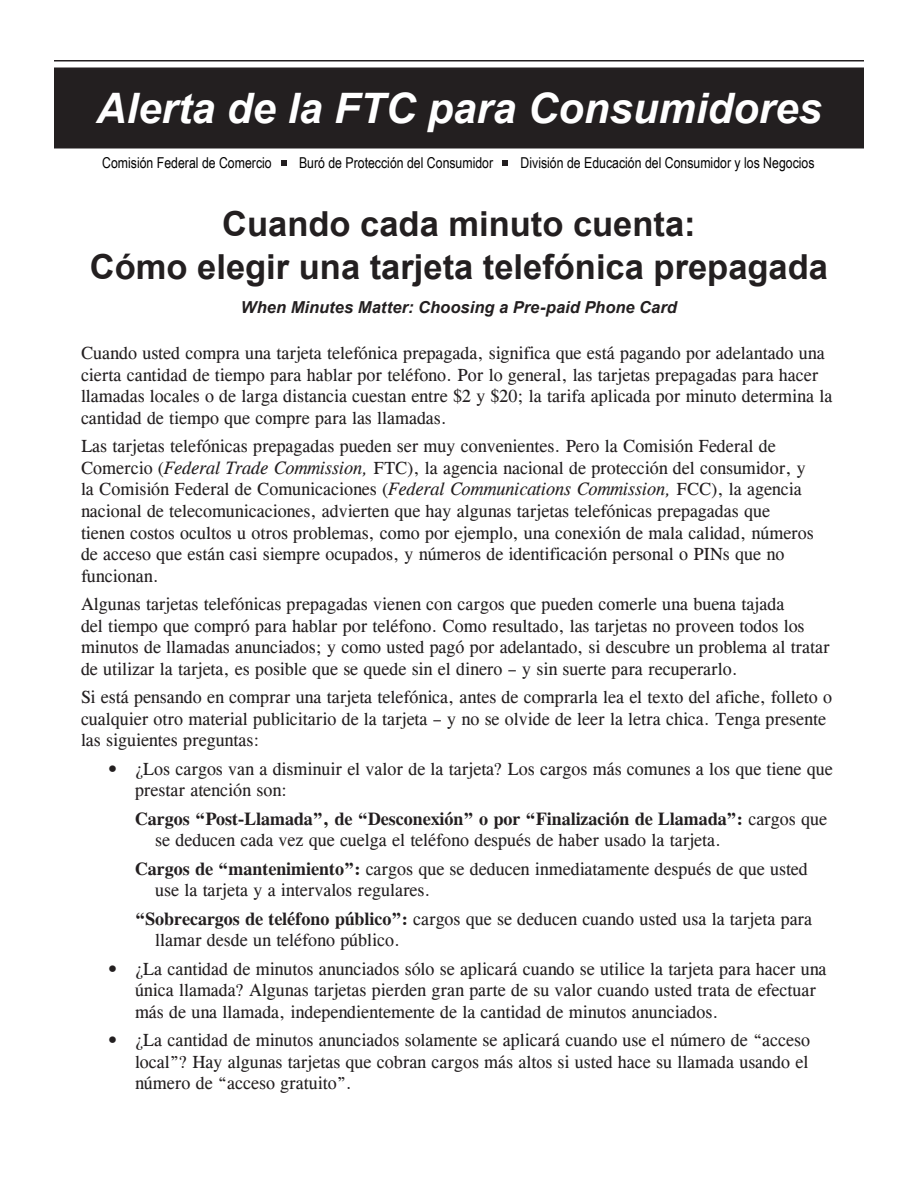
<style>
.page{position:relative;width:918px;height:1188px;background:#fff}
.page>*{position:absolute;margin:0;border:0;box-sizing:border-box;transform-origin:0 0}
.FTC_Consumer_Alert{font:italic 700 42px "Arial";color:#fff}
.t1{font:700 34.5px/43.2px "Arial";color:#231f20;text-align:center}
.Body_Text{font:18px/21.6px "CG Times";color:#231f20}
.Bullet{font:18px/21.6px "CG Times";color:#231f20}
.t2{font:italic 700 16.5px "Arial";letter-spacing:.005em;color:#231f20}
.FTC__BCP__OCBE{font:15px "Arial Narrow";color:#000}
.s1{font-style:italic}
.s2{font-weight:700}
</style>
<div class="page">
<div style="left:55px;top:68px;width:808px;height:80px;background:#231f20"></div>
<hr style="left:54px;top:60px;width:810px;height:2px;background:#231f20">
<svg style="left:281px;top:161px;width:6px;height:5px"></svg>
<svg style="left:503px;top:161px;width:5px;height:5px"></svg>
<p class="FTC_Consumer_Alert" style="left:96px;top:81px;width:727px">Alerta de la FTC para Consumidores</p>
<p class="FTC__BCP__OCBE" style="left:102px;top:151px;width:171px">Comisión Federal de Comercio</p>
<p class="FTC__BCP__OCBE" style="left:299px;top:151px;width:196px">Buró de Protección del Consumidor</p>
<p class="FTC__BCP__OCBE" style="left:521px;top:151px;width:295px">División de Educación del Consumidor y los Negocios</p>
<p class="t1" style="left:90px;top:203px;width:740px">Cuando cada minuto cuenta:<br>Cómo elegir una tarjeta telefónica prepagada</p>
<p class="t2" style="left:241px;top:297px;width:438px">When Minutes Matter: Choosing a Pre-paid Phone Card</p>
<p class="Body_Text" style="left:81px;top:342px;width:753px">Cuando usted compra una tarjeta telefónica prepagada, significa que está pagando por adelantado una cierta cantidad de tiempo para hablar por teléfono. Por lo general, las tarjetas prepagadas para hacer llamadas locales o de larga distancia cuestan entre $2 y $20; la tarifa aplicada por minuto determina la cantidad de tiempo que compre para las llamadas.</p>
<p class="Body_Text" style="left:81px;top:435px;width:734px">Las tarjetas telefónicas prepagadas pueden ser muy convenientes. Pero la Comisión Federal de Comercio (<span class="s1">Federal Trade Commission,</span> FTC), la agencia nacional de protección del consumidor, y la Comisión Federal de Comunicaciones (<span class="s1">Federal Communications Commission,</span> FCC), la agencia nacional de telecomunicaciones, advierten que hay algunas tarjetas telefónicas prepagadas que tienen costos ocultos u otros problemas, como por ejemplo, una conexión de mala calidad, números de acceso que están casi siempre ocupados, y números de identificación personal o PINs que no funcionan.</p>
<p class="Body_Text" style="left:81px;top:593px;width:750px">Algunas tarjetas telefónicas prepagadas vienen con cargos que pueden comerle una buena tajada<br>del tiempo que compró para hablar por teléfono. Como resultado, las tarjetas no proveen todos los minutos de llamadas anunciados; y como usted pagó por adelantado, si descubre un problema al tratar de utilizar la tarjeta, es posible que se quede sin el dinero – y sin suerte para recuperarlo.</p>
<p class="Body_Text" style="left:81px;top:686px;width:752px">Si está pensando en comprar una tarjeta telefónica, antes de comprarla lea el texto del afiche, folleto o cualquier otro material publicitario de la tarjeta – y no se olvide de leer la letra chica. Tenga presente las siguientes preguntas:</p>
<p class="Bullet" style="left:135px;top:758px;width:699px;text-indent:-27px">• ¿Los cargos van a disminuir el valor de la tarjeta? Los cargos más comunes a los que tiene que prestar atención son:</p>
<p class="Bullet" style="left:155px;top:808px;width:673px;text-indent:-20px"><span class="s2">Cargos “Post-Llamada”, de “Desconexión” o por “Finalización de Llamada”:</span> cargos que se deducen cada vez que cuelga el teléfono después de haber usado la tarjeta.</p>
<p class="Bullet" style="left:155px;top:858px;width:654px;text-indent:-20px"><span class="s2">Cargos de “mantenimiento”:</span> cargos que se deducen inmediatamente después de que usted use la tarjeta y a intervalos regulares.</p>
<p class="Bullet" style="left:155px;top:908px;width:658px;text-indent:-20px"><span class="s2">“Sobrecargos de teléfono público”:</span> cargos que se deducen cuando usted usa la tarjeta para llamar desde un teléfono público.</p>
<p class="Bullet" style="left:135px;top:958px;width:693px;text-indent:-27px">• ¿La cantidad de minutos anunciados sólo se aplicará cuando se utilice la tarjeta para hacer una única llamada? Algunas tarjetas pierden gran parte de su valor cuando usted trata de efectuar más de una llamada, independientemente de la cantidad de minutos anunciados.</p>
<p class="Bullet" style="left:135px;top:1029px;width:677px;text-align:justify;text-indent:-27px">• ¿La cantidad de minutos anunciados solamente se aplicará cuando use el número de “acceso local”? Hay algunas tarjetas que cobran cargos más altos si usted hace su llamada usando el número de “acceso gratuito”.</p>
</div>
